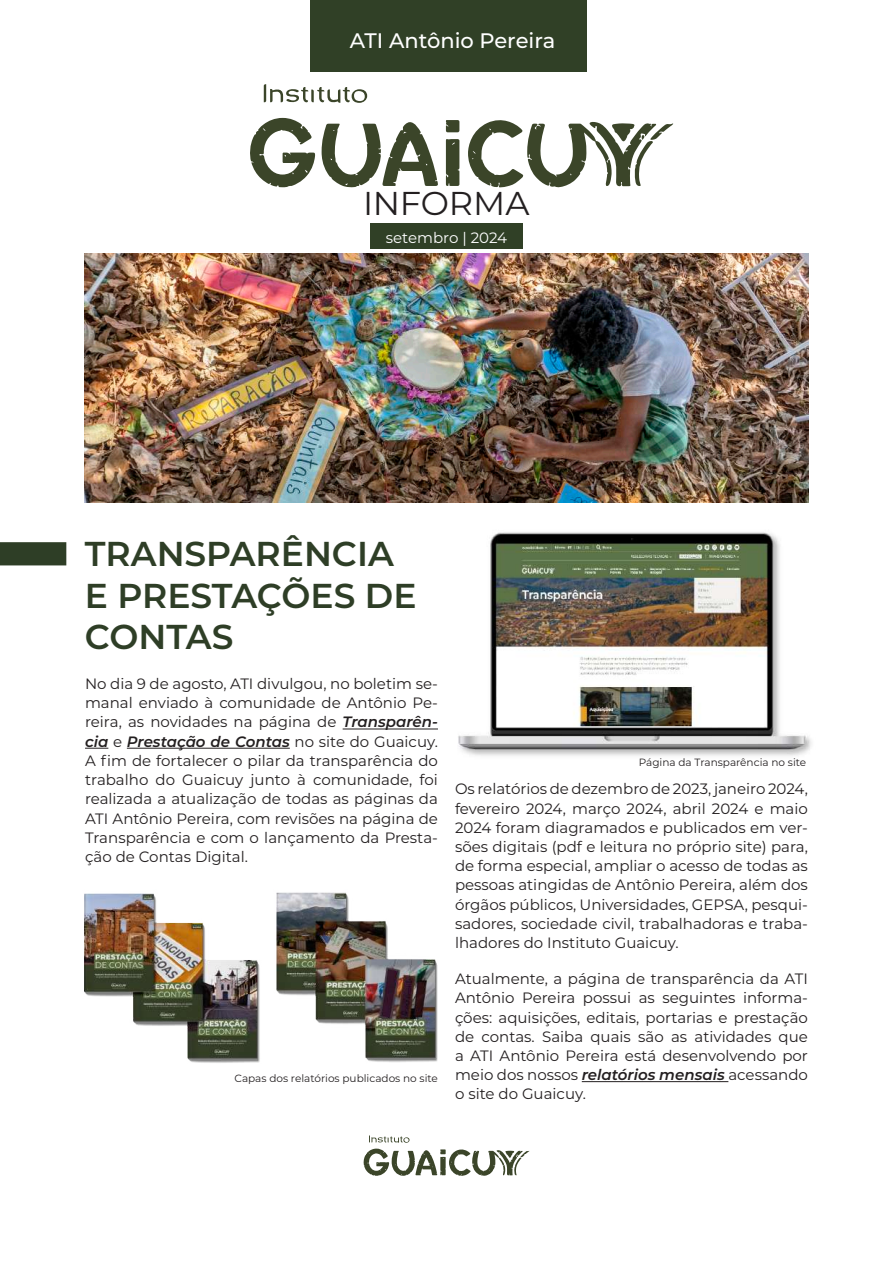
<style>
.page{position:relative;width:893px;height:1263px;background:#fff}
.page>*{position:absolute;margin:0;border:0;box-sizing:border-box;transform-origin:0 0}
.t1{font:600 34.5px/41.4px "Montserrat";color:#2e3e26}
.t2{font:33px "Montserrat";letter-spacing:-.005em;color:#231f20}
.t3{font:500 21px "Montserrat";color:#fff}
.t4{font:15px/19.2px "Montserrat";color:#231f20;text-align:justify}
.t5{font:15px "Montserrat";color:#fff}
.t6{font:10.5px "Montserrat";color:#231f20}
.s1{font-weight:600;font-style:italic}
</style>
<div class="page">
<div style="left:310px;top:0;width:276px;height:72px;background:#304026"></div>
<div style="left:370px;top:223px;width:153px;height:26px;background:#304026"></div>
<svg style="left:363px;top:1135px;width:166px;height:41px"></svg>
<hr style="left:343px;top:729px;width:95px;height:1px;background:#231f20">
<svg style="left:85px;top:748px;width:23px;height:1px"></svg>
<hr style="left:127px;top:748px;width:163px;height:1px;background:#231f20">
<div style="left:0;top:542px;width:66px;height:23px;background:#2e3e26"></div>
<img style="left:458px;top:532px;width:354px;height:224px">
<img style="left:84px;top:892px;width:354px;height:171px">
<hr style="left:582px;top:1081px;width:146px;height:1px;background:#231f20">
<img style="left:85px;top:253px;width:723px;height:249px">
<svg style="left:264px;top:84px;width:103px;height:19px"></svg>
<svg style="left:250px;top:117px;width:423px;height:71px"></svg>
<h3 class="t3" style="left:350px;top:26px;width:207px">ATI Antônio Pereira</h3>
<h2 class="t2" style="left:363px;top:181px;width:168px">INFORMA</h2>
<p class="t5" style="left:386px;top:227px;width:123px">setembro | 2024</p>
<h1 class="t1" style="left:85px;top:532px;width:333px">TRANSPARÊNCIA<br>E PRESTAÇÕES DE<br>CONTAS</h1>
<p class="t4" style="left:85px;top:674px;width:354px">No dia 9 de agosto, ATI divulgou, no boletim se&shy;manal enviado à comunidade de Antônio Pe&shy;reira, as novidades na página de <span class="s1">Transparên&shy;cia</span> e <span class="s1">Prestação de Contas</span> no site do Guaicuy.<br>A fim de fortalecer o pilar da transparência do trabalho do Guaicuy junto à comunidade, foi realizada a atualização de todas as páginas da ATI Antônio Pereira, com revisões na página de Transparência e com o lançamento da Presta&shy;ção de Contas Digital.</p>
<p class="t6" style="left:235px;top:1071px;width:205px">Capas dos relatórios publicados no site</p>
<p class="t6" style="left:639px;top:755px;width:169px">Página da Transparência no site</p>
<p class="t4" style="left:455px;top:779px;width:354px">Os relatórios de dezembro de 2023, janeiro 2024, fevereiro 2024, março 2024, abril 2024 e maio 2024 foram diagramados e publicados em ver&shy;sões digitais (pdf e leitura no próprio site) para, de forma especial, ampliar o acesso de todas as pessoas atingidas de Antônio Pereira, além dos órgãos públicos, Universidades, GEPSA, pesqui&shy;sadores, sociedade civil, trabalhadoras e traba&shy;lhadores do Instituto Guaicuy.</p>
<p class="t4" style="left:455px;top:969px;width:354px">Atualmente, a página de transparência da ATI Antônio Pereira possui as seguintes informa&shy;ções: aquisições, editais, portarias e prestação de contas. Saiba quais são as atividades que a ATI Antônio Pereira está desenvolvendo por meio dos nossos <span class="s1">relatórios mensais</span> acessando o site do Guaicuy.</p>
</div>
